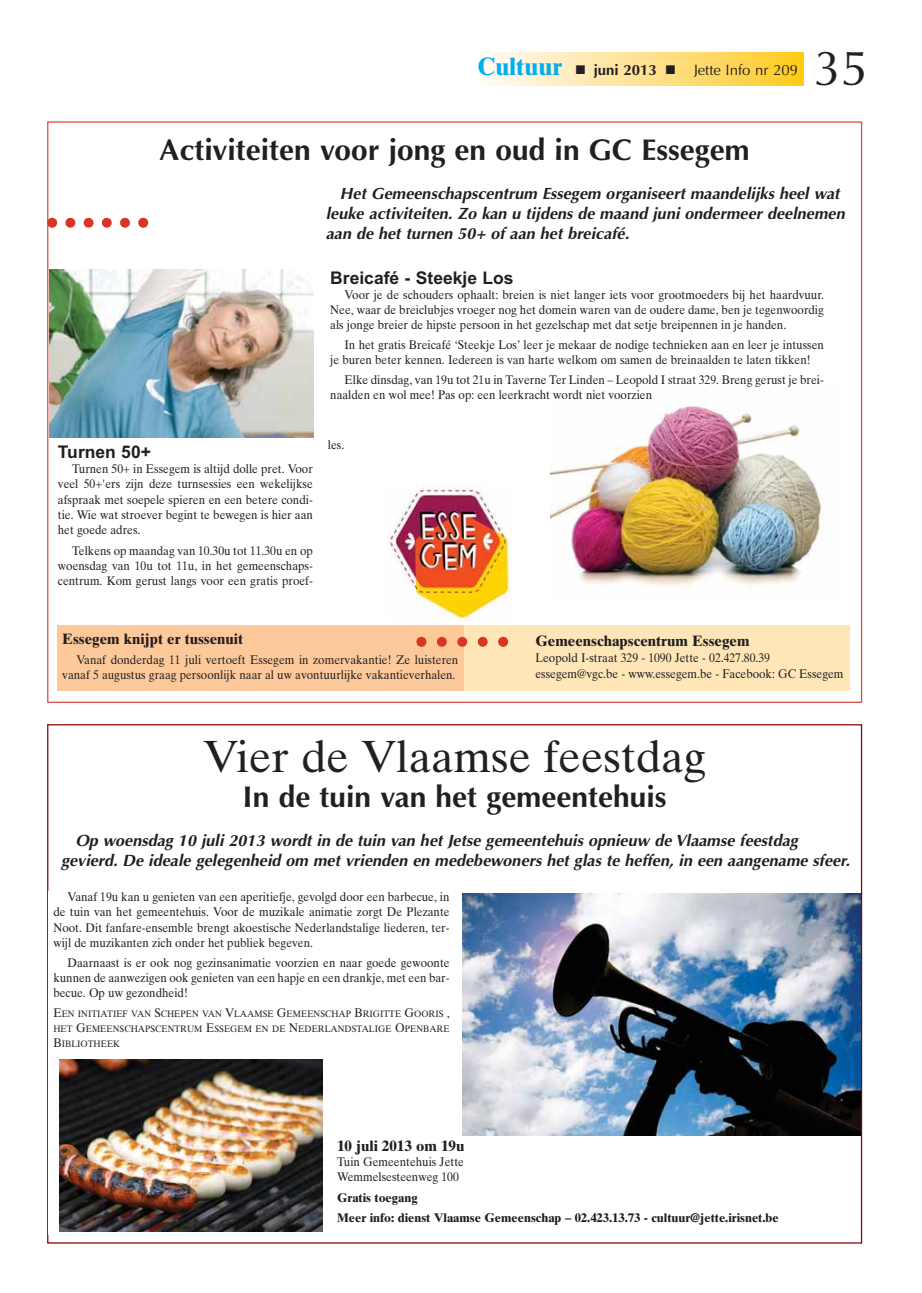
<style>
.page{position:relative;width:922px;height:1293px;background:#fff}
.page>*{position:absolute;margin:0;border:0;box-sizing:border-box;transform-origin:0 0}
.t1{font:49.25px "Optima";color:#231f20}
.t2{font:45px "Times Ten";color:#231f20}
.t3{font:700 30px "Optima";color:#231f20}
.t4{font:700 17.5px "Arial";color:#231f20}
.t5{font:italic 700 16.25px/20px "Optima";color:#231f20}
.t6{font:700 15px "Times Ten";color:#231f20}
.t7{font:15px "Optima";color:#231f20}
.t8{font:12.5px/15px "Times Ten";color:#231f20;text-align:justify;scale:.93 1}
.t9{font:700 12.5px/20.4px "Times Ten";color:#231f20}
.t10{font:9.38px/15px "Times Ten";color:#231f20;text-align:justify;scale:.93 1}
.s1{font-family:"Times Ten";font-weight:700;font-size:25px;color:#00aeef}
.s2{font-weight:700}
.s3{font-size:12.5px}
</style>
<div class="page">
<svg style="left:486px;top:52px;width:318px;height:34px;background:#ffe28d"></svg>
<img style="left:462px;top:893px;width:399px;height:242px">
<img style="left:59px;top:1059px;width:263px;height:171px">
<div style="left:440px;top:625px;width:410px;height:65px;background:#ffe6b9"></div>
<svg style="left:47px;top:218px;width:101px;height:10px"></svg>
<img style="left:49px;top:269px;width:264px;height:168px">
<img style="left:387px;top:484px;width:125px;height:136px">
<div style="left:57px;top:624px;width:406px;height:66px;background:#fdc99b"></div>
<img style="left:550px;top:404px;width:273px;height:182px">
<svg style="left:416px;top:636px;width:92px;height:10px"></svg>
<p class="t7" style="left:477px;top:64px;width:322px"><span class="s1">Cultuur</span> ■ <span class="s2">juni 2013</span> ■ Jette Info nr 209</p>
<h1 class="t1" style="left:813px;top:48px;width:56px">35</h1>
<h3 class="t3" style="left:160px;top:138px;width:592px">Activiteiten voor jong en oud in GC Essegem</h3>
<h3 class="t5" style="left:326px;top:184px;width:524px;text-indent:14px">Het Gemeenschapscentrum Essegem organiseert maandelijks heel wat leuke activiteiten. Zo kan u tijdens de maand juni ondermeer deelnemen aan de het turnen 50+ of aan het breicafé.</h3>
<h3 class="t4" style="left:58px;top:445px;width:95px">Turnen 50+</h3>
<p class="t8" style="left:58px;top:462px;width:276px;text-indent:14px">Turnen 50+ in Essegem is altijd dolle pret. Voor veel 50+'ers zijn deze turnsessies een wekelijkse afspraak met soepele spieren en een betere condi&shy;tie. Wie wat stroever begint te bewegen is hier aan het goede adres.</p>
<p class="t8" style="left:58px;top:544px;width:276px;text-indent:14px">Telkens op maandag van 10.30u tot 11.30u en op woensdag van 10u tot 11u, in het gemeenschaps&shy;centrum. Kom gerust langs voor een gratis proef-</p>
<h3 class="t4" style="left:330px;top:271px;width:185px">Breicafé - Steekje Los</h3>
<p class="t8" style="left:330px;top:288px;width:532px;text-indent:14px">Voor je de schouders ophaalt: breien is niet langer iets voor grootmoeders bij het haardvuur.<br>Nee, waar de breiclubjes vroeger nog het domein waren van de oudere dame, ben je tegenwoordig als jonge breier de hipste persoon in het gezelschap met dat setje breipennen in je handen.</p>
<p class="t8" style="left:330px;top:338px;width:532px;text-indent:14px">In het gratis Breicafé ‘Steekje Los’ leer je mekaar de nodige technieken aan en leer je intussen je buren beter kennen. Iedereen is van harte welkom om samen de breinaalden te laten tikken!</p>
<p class="t8" style="left:330px;top:374px;width:532px;text-indent:14px">Elke dinsdag, van 19u tot 21u in Taverne Ter Linden – Leopold I straat 329. Breng gerust je brei&shy;naalden en wol mee! Pas op: een leerkracht wordt niet voorzien</p>
<p class="t8" style="left:328px;top:438px;width:19px">les.</p>
<p class="t6" style="left:62px;top:633px;width:182px">Essegem knijpt er tussenuit</p>
<p class="t8" style="left:62px;top:653px;width:427px;text-align:right">Vanaf donderdag 11 juli vertoeft Essegem in zomervakantie! Ze luisteren vanaf 5 augustus graag persoonlijk naar al uw avontuurlijke vakantieverhalen.</p>
<p class="t6" style="left:535px;top:635px;width:216px">Gemeenschapscentrum Essegem</p>
<p class="t8" style="left:535px;top:651px;width:333px;line-height:16.2px">Leopold I-straat 329 - 1090 Jette - 02.427.80.39 essegem@vgc.be - www.essegem.be - Facebook: GC Essegem</p>
<h2 class="t2" style="left:203px;top:739px;width:504px">Vier de Vlaamse feestdag</h2>
<h3 class="t3" style="left:243px;top:784px;width:425px">In de tuin van het gemeentehuis</h3>
<h3 class="t5" style="left:61px;top:831px;width:793px;text-indent:14px">Op woensdag 10 juli 2013 wordt in de tuin van het Jetse gemeentehuis opnieuw de Vlaamse feestdag gevierd. De ideale gelegenheid om met vrienden en medebewoners het glas te heffen, in een aangename sfeer.</h3>
<p class="t8" style="left:53px;top:890px;width:428px;text-indent:14px">Vanaf 19u kan u genieten van een aperitiefje, gevolgd door een barbecue, in de tuin van het gemeentehuis. Voor de muzikale animatie zorgt De Plezante Noot. Dit fanfare-ensemble brengt akoestische Nederlandstalige liederen, ter&shy;wijl de muzikanten zich onder het publiek begeven.</p>
<p class="t8" style="left:53px;top:956px;width:428px;text-indent:14px">Daarnaast is er ook nog gezinsanimatie voorzien en naar goede gewoonte kunnen de aanwezigen ook genieten van een hapje en een drankje, met een bar&shy;becue. Op uw gezondheid!</p>
<p class="t10" style="left:53px;top:1007px;width:428px"><span class="s3">E</span>EN INITIATIEF VAN <span class="s3">S</span>CHEPEN VAN <span class="s3">V</span>LAAMSE <span class="s3">G</span>EMEENSCHAP <span class="s3">B</span>RIGITTE <span class="s3">G</span>OORIS <span class="s3">, </span>HET <span class="s3">G</span>EMEENSCHAPSCENTRUM <span class="s3">E</span>SSEGEM EN DE <span class="s3">N</span>EDERLANDSTALIGE <span class="s3">O</span>PENBARE <span class="s3">B</span>IBLIOTHEEK</p>
<p class="t6" style="left:337px;top:1140px;width:129px">10 juli 2013 om 19u</p>
<p class="t8" style="left:337px;top:1155px;width:138px">Tuin Gemeentehuis Jette<br>Wemmelsesteenweg 100</p>
<p class="t9" style="left:337px;top:1188px;width:443px">Gratis toegang<br>Meer info: dienst Vlaamse Gemeenschap – 02.423.13.73 - cultuur@jette.irisnet.be</p>
</div>
